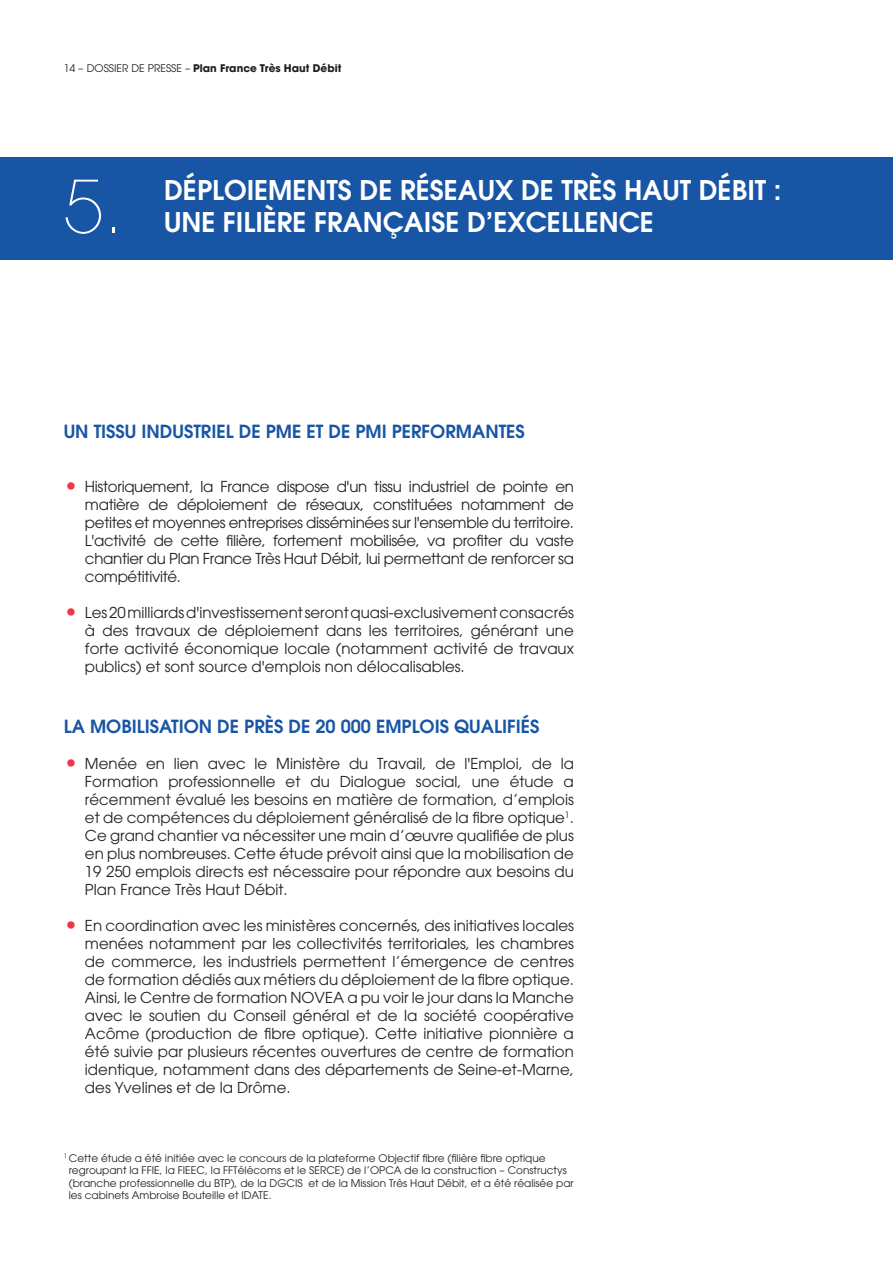
<style>
.page{position:relative;width:893px;height:1263px;background:#fff}
.page>*{position:absolute;margin:0;border:0;box-sizing:border-box;transform-origin:0 0}
.t1{font:200 72px "Avant Garde";color:#fff}
.Titre{font:600 27px/32.4px "Avant Garde";color:#fff}
.sous_titre{font:600 18px "Avant Garde";color:#1855a5}
.courant{font:15px/18px "Avant Garde";color:#231f20;text-align:justify}
.notes{font:10.5px/12.6px "Avant Garde";color:#231f20}
.t2{font:700 10.5px "Avant Garde";color:#231f20}
.s1{font-weight:400}
.s2{font-size:24px;color:#ee3646}
</style>
<div class="page">
<div style="left:0;top:157px;width:893px;height:102px;background:#1855a5"></div>
<p class="t2" style="left:64px;top:61px;width:279px"><span class="s1">14 – DOSSIER DE PRESSE –</span> Plan France Très Haut Débit</p>
<p class="t1" style="left:64px;top:164px;width:61px">5.</p>
<p class="Titre" style="left:164px;top:173px;width:619px">DÉPLOIEMENTS DE RÉSEAUX DE TRÈS HAUT DÉBIT :<br>UNE FILIÈRE FRANÇAISE D’EXCELLENCE</p>
<p class="Titre" style="left:164px;top:174px;width:355px">UN CHANTIER QUI MOBILISE</p>
<p class="Titre" style="left:164px;top:207px;width:309px">PRÈS DE 20 000 EMPLOIS</p>
<p class="sous_titre" style="left:64px;top:420px;width:463px">UN TISSU INDUSTRIEL DE PME ET DE PMI PERFORMANTES</p>
<p class="courant" style="left:85px;top:477px;width:490px;text-indent:-21px"><span class="s2">•</span> Historiquement, la France dispose d'un tissu industriel de pointe en matière de déploiement de réseaux, constituées notamment de petites et moyennes entreprises disséminées sur l'ensemble du territoire.<br>L'activité de cette filière, fortement mobilisée, va profiter du vaste chantier du Plan France Très Haut Débit, lui permettant de renforcer sa compétitivité.</p>
<p class="courant" style="left:85px;top:603px;width:490px;text-indent:-21px"><span class="s2">•</span> Les 20 milliards d'investissement seront quasi-exclusivement consacrés à des travaux de déploiement dans les territoires, générant une forte activité économique locale (notamment activité de travaux publics) et sont source d'emplois non délocalisables.</p>
<p class="sous_titre" style="left:64px;top:715px;width:477px">LA MOBILISATION DE PRÈS DE 20 000 EMPLOIS QUALIFIÉS</p>
<p class="courant" style="left:85px;top:755px;width:490px;text-indent:-21px"><span class="s2">•</span> Menée en lien avec le Ministère du Travail, de l'Emploi, de la Formation professionnelle et du Dialogue social, une étude a récemment évalué les besoins en matière de formation, d’emplois et de compétences du déploiement généralisé de la fibre optique<sup>1</sup>.<br>Ce grand chantier va nécessiter une main d’œuvre qualifiée de plus en plus nombreuses. Cette étude prévoit ainsi que la mobilisation de 19 250 emplois directs est nécessaire pour répondre aux besoins du Plan France Très Haut Débit.</p>
<p class="courant" style="left:85px;top:917px;width:490px;text-indent:-21px"><span class="s2">•</span> En coordination avec les ministères concernés, des initiatives locales menées notamment par les collectivités territoriales, les chambres de commerce, les industriels permettent l’émergence de centres de formation dédiés aux métiers du déploiement de la fibre optique.<br>Ainsi, le Centre de formation NOVEA a pu voir le jour dans la Manche avec le soutien du Conseil général et de la société coopérative Acôme (production de fibre optique). Cette initiative pionnière a été suivie par plusieurs récentes ouvertures de centre de formation identique, notamment dans des départements de Seine-et-Marne, des Yvelines et de la Drôme.</p>
<p class="notes" style="left:69px;top:1151px;width:506px;text-indent:-5px"><sup>1</sup> Cette étude a été initiée avec le concours de la plateforme Objectif fibre (filière fibre optique regroupant la FFIE, la FIEEC, la FFTélécoms et le SERCE) de l’OPCA de la construction – Constructys (branche professionnelle du BTP), de la DGCIS et de la Mission Très Haut Débit, et a été réalisée par les cabinets Ambroise Bouteille et IDATE.</p>
</div>
